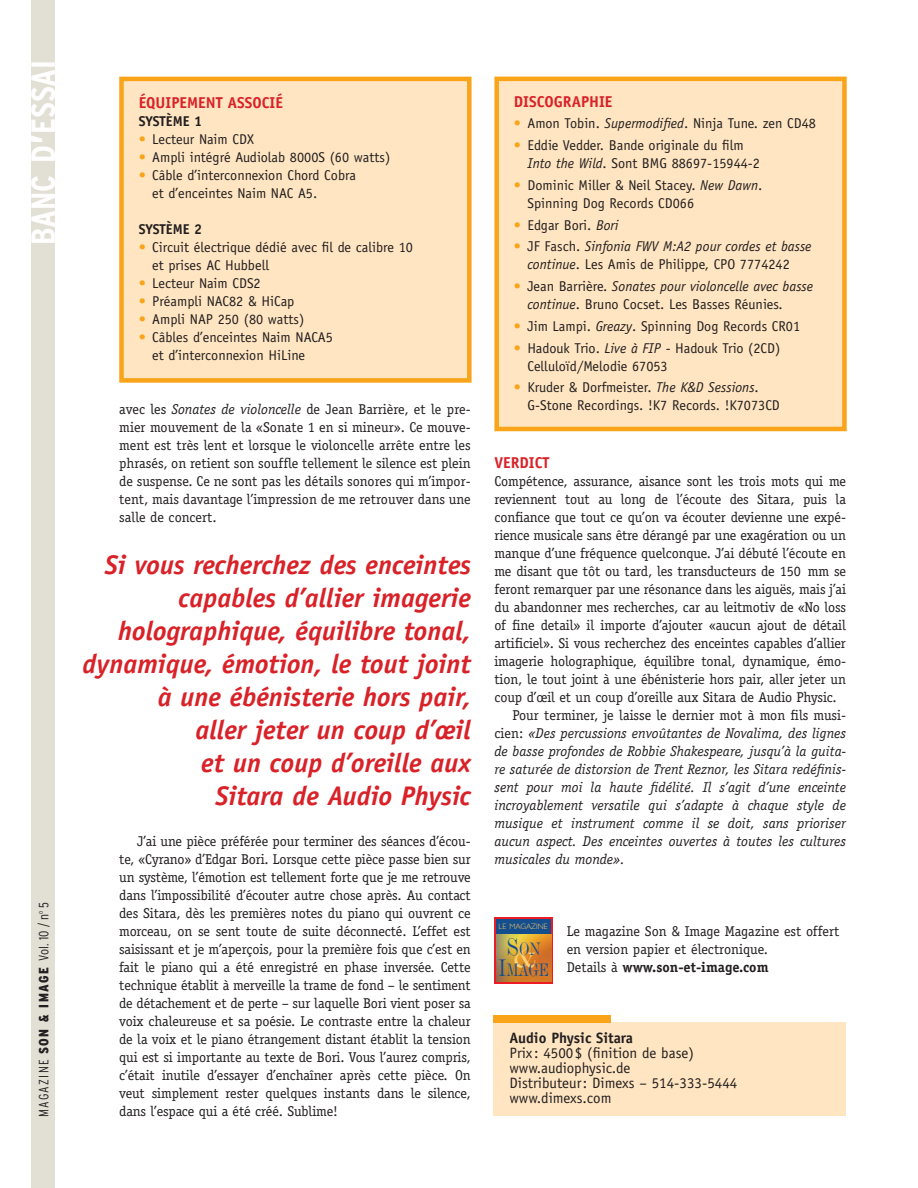
<style>
.page{position:relative;width:918px;height:1188px;background:#fff}
.page>*{position:absolute;margin:0;border:0;box-sizing:border-box;transform-origin:0 0}
.t1{font:700 condensed 33.75px "Interstate";letter-spacing:-.01em;color:#fff}
.t2{font:italic 700 27px/33px "Officina Sans";color:#d92128;text-align:right}
.t3{font:18.75px "De Vinne BT";color:#144e8c;scale:.8 1}
.t4{font:700 15.75px "Officina Sans";color:#d92128}
.t5{font:15px/15px "Officina Sans";color:#231f20}
.t6{font:14.25px/18px "Officina Serif";letter-spacing:-.01em;color:#231f20;text-align:justify}
.t7{font:14.25px/18px "Officina Sans";color:#231f20}
.t8{font:italic 14.25px "Officina Serif";color:#231f20}
.t9{font:italic 14.25px/18px "Officina Sans";color:#231f20;text-align:center}
.t10{font:700 14.25px "Officina Sans";color:#231f20}
.t11{font:300 condensed 13.5px "Interstate";letter-spacing:.085em;color:#231f20}
.t12{font:300 7.8px "Gill Sans";color:#ffcd66}
.s1{font-size:45px}
.s2{font-weight:900}
.s3{color:#faa41a}
.s4{font-style:italic}
.s5{font-style:normal;color:#faa41a}
.s6{font-style:normal}
.s7{font-size:25.05px}
.s8{font-size:36.15px;color:#ffd276}
.s9{font-size:24.9px}
.s10{font-weight:700}
</style>
<div class="page">
<div style="left:32px;top:0;width:23px;height:1188px;background:#e2dfd5"></div>
<div style="left:494px;top:1022px;width:352px;height:94px;background:#ffe5c1"></div>
<div style="left:494px;top:1015px;width:117px;height:7px;background:#faa41a"></div>
<div style="left:122px;top:79px;width:347px;height:301px;background:#ffe5c1"></div>
<div style="left:119px;top:77px;width:353px;height:306px;border:4px solid #faa41a"></div>
<div style="left:497px;top:79px;width:347px;height:350px;background:#ffe5c1"></div>
<div style="left:494px;top:77px;width:353px;height:354px;border:4px solid #faa41a"></div>
<svg style="left:494px;top:917px;width:59px;height:66px"></svg>
<div style="left:497px;top:919px;width:54px;height:16px;background:#144e8c"></div>
<hr style="left:497px;top:934px;width:54px;height:1px;background:#ffd684">
<img style="left:497px;top:935px;width:54px;height:46px">
<p class="t1" style="left:30px;top:245px;width:187px;rotate:-90deg">BANC D<span class="s1">’</span>ESSAI</p>
<p class="t11" style="left:39px;top:1117px;width:216px;rotate:-90deg">MAGAZINE <span class="s2">SON &amp; IMAGE</span> Vol. 10 / n<sup>o</sup> 5</p>
<p class="t4" style="left:139px;top:97px;width:146px">ÉQUIPEMENT ASSOCIÉ</p>
<p class="t10" style="left:139px;top:116px;width:65px">SYSTÈME 1</p>
<p class="t7" style="left:139px;top:131px;width:117px"><span class="s3">•</span> Lecteur Naim CDX</p>
<p class="t7" style="left:139px;top:149px;width:253px"><span class="s3">•</span> Ampli intégré Audiolab 8000S (60 watts)</p>
<p class="t7" style="left:152px;top:167px;width:205px;text-indent:-14px"><span class="s3">•</span> Câble d’interconnexion Chord Cobra et d’enceintes Naim NAC A5.</p>
<p class="t10" style="left:139px;top:224px;width:65px">SYSTÈME 2</p>
<p class="t7" style="left:152px;top:239px;width:262px;text-indent:-14px"><span class="s3">•</span> Circuit électrique dédié avec fil de calibre 10 et prises AC Hubbell</p>
<p class="t7" style="left:139px;top:275px;width:123px"><span class="s3">•</span> Lecteur Naim CDS2</p>
<p class="t7" style="left:139px;top:293px;width:157px"><span class="s3">•</span> Préampli NAC82 &amp; HiCap</p>
<p class="t7" style="left:139px;top:311px;width:167px"><span class="s3">•</span> Ampli NAP 250 (80 watts)</p>
<p class="t7" style="left:152px;top:329px;width:182px;text-indent:-14px"><span class="s3">•</span> Câbles d’enceintes Naim NACA5 et d’interconnexion HiLine</p>
<p class="t6" style="left:119px;top:401px;width:353px">avec les <span class="s4">Sonates de violoncelle</span> de Jean Barrière, et le pre&shy;mier mouvement de la «Sonate 1 en si mineur». Ce mouve&shy;ment est très lent et lorsque le violoncelle arrête entre les phrasés, on retient son souffle tellement le silence est plein de suspense. Ce ne sont pas les détails sonores qui m’impor&shy;tent, mais davantage l’impression de me retrouver dans une salle de concert.</p>
<p class="t2" style="left:82px;top:550px;width:390px">Si vous recherchez des enceintes capables d’allier imagerie holographique, équilibre tonal, dynamique, émotion, le tout joint à une ébénisterie hors pair,<br>aller jeter un coup d’œil<br>et un coup d’oreille aux<br>Sitara de Audio Physic</p>
<p class="t6" style="left:119px;top:833px;width:353px;text-indent:18px">J’ai une pièce préférée pour terminer des séances d’écou&shy;te, «Cyrano» d’Edgar Bori. Lorsque cette pièce passe bien sur un système, l’émotion est tellement forte que je me retrouve dans l’impossibilité d’écouter autre chose après. Au contact des Sitara, dès les premières notes du piano qui ouvrent ce morceau, on se sent toute de suite déconnecté. L’effet est saisissant et je m’aperçois, pour la première fois que c’est en fait le piano qui a été enregistré en phase inversée. Cette technique établit à merveille la trame de fond – le sentiment de détachement et de perte – sur laquelle Bori vient poser sa voix chaleureuse et sa poésie. Le contraste entre la chaleur de la voix et le piano étrangement distant établit la tension qui est si importante au texte de Bori. Vous l’aurez compris, c’était inutile d’essayer d’enchaîner après cette pièce. On veut simplement rester quelques instants dans le silence, dans l’espace qui a été créé. Sublime!</p>
<p class="t4" style="left:514px;top:95px;width:100px">DISCOGRAPHIE</p>
<p class="t7" style="left:514px;top:116px;width:304px"><span class="s3">•</span> Amon Tobin. <span class="s4">Supermodified</span>. Ninja Tune. zen CD48</p>
<p class="t7" style="left:527px;top:137px;width:234px;text-indent:-14px"><span class="s3">•</span> Eddie Vedder. Bande originale du film<br><span class="s4">Into the Wild</span>. Sont BMG 88697-15944-2</p>
<p class="t7" style="left:527px;top:177px;width:236px;text-indent:-14px"><span class="s3">•</span> Dominic Miller &amp; Neil Stacey. <span class="s4">New Dawn</span>.<br>Spinning Dog Records CD066</p>
<p class="t7" style="left:514px;top:217px;width:106px"><span class="s3">•</span> Edgar Bori. <span class="s4">Bori</span></p>
<p class="t9" style="left:514px;top:239px;width:299px"><span class="s5">•</span> <span class="s6">JF Fasch.</span> Sinfonia FWV M:A2 pour cordes et basse continue<span class="s6">. Les Amis de Philippe, CPO 7774242</span></p>
<p class="t7" style="left:527px;top:278px;width:287px;text-indent:-14px"><span class="s3">•</span> Jean Barrière. <span class="s4">Sonates pour violoncelle avec basse continue</span>. Bruno Cocset. Les Basses Réunies.</p>
<p class="t7" style="left:514px;top:318px;width:288px"><span class="s3">•</span> Jim Lampi. <span class="s4">Greazy</span>. Spinning Dog Records CR01</p>
<p class="t7" style="left:527px;top:340px;width:254px;text-indent:-14px"><span class="s3">•</span> Hadouk Trio. <span class="s4">Live à FIP</span> - Hadouk Trio (2CD)<br>Celluloïd/Melodie 67053</p>
<p class="t7" style="left:527px;top:380px;width:254px;text-indent:-14px"><span class="s3">•</span> Kruder &amp; Dorfmeister. <span class="s4">The K&amp;D Sessions</span>.<br>G-Stone Recordings. !K7 Records. !K7073CD</p>
<p class="t4" style="left:495px;top:457px;width:57px">VERDICT</p>
<p class="t6" style="left:495px;top:473px;width:353px">Compétence, assurance, aisance sont les trois mots qui me</p>
<p class="t6" style="left:495px;top:491px;width:353px">reviennent tout au long de l’écoute des Sitara, puis la</p>
<p class="t6" style="left:495px;top:509px;width:353px">confiance que tout ce qu’on va écouter devienne une expé-</p>
<p class="t6" style="left:495px;top:527px;width:353px">rience musicale sans être dérangé par une exagération ou un</p>
<p class="t6" style="left:495px;top:545px;width:353px">manque d’une fréquence quelconque. J’ai débuté l’écoute en</p>
<p class="t6" style="left:495px;top:563px;width:353px">me disant que tôt ou tard, les transducteurs de 150 mm se</p>
<p class="t6" style="left:495px;top:581px;width:353px">feront remarquer par une résonance dans les aiguës, mais j’ai</p>
<p class="t6" style="left:495px;top:599px;width:353px">du abandonner mes recherches, car au leitmotiv de «No loss</p>
<p class="t6" style="left:495px;top:617px;width:353px">of fine detail» il importe d’ajouter «aucun ajout de détail</p>
<p class="t6" style="left:495px;top:635px;width:353px">artificiel». Si vous recherchez des enceintes capables d’allier</p>
<p class="t6" style="left:495px;top:653px;width:353px">imagerie holographique, équilibre tonal, dynamique, émo-</p>
<p class="t6" style="left:495px;top:671px;width:353px">tion, le tout joint à une ébénisterie hors pair, aller jeter un</p>
<p class="t6" style="left:495px;top:689px;width:344px">coup d’œil et un coup d’oreille aux Sitara de Audio Physic.</p>
<p class="t6" style="left:513px;top:707px;width:335px">Pour terminer, je laisse le dernier mot à mon fils musi-</p>
<p class="t8" style="left:495px;top:728px;width:353px"><span class="s6">cien:</span> «Des percussions envoûtantes de Novalima, des lignes</p>
<p class="t8" style="left:495px;top:746px;width:353px">de basse profondes de Robbie Shakespeare, jusqu’à la guita-</p>
<p class="t8" style="left:495px;top:764px;width:353px">re saturée de distorsion de Trent Reznor, les Sitara redéfinis-</p>
<p class="t8" style="left:495px;top:782px;width:353px">sent pour moi la haute fidélité. Il s’agit d’une enceinte</p>
<p class="t8" style="left:495px;top:800px;width:353px">incroyablement versatile qui s’adapte à chaque style de</p>
<p class="t8" style="left:495px;top:818px;width:353px">musique et instrument comme il se doit, sans prioriser</p>
<p class="t8" style="left:495px;top:836px;width:353px">aucun aspect. Des enceintes ouvertes à toutes les cultures</p>
<p class="t8" style="left:495px;top:854px;width:132px">musicales du monde».</p>
<p class="t12" style="left:499px;top:924px;width:51px">LE MAGAZINE</p>
<p class="t3" style="left:499px;top:964px;width:65px"><span class="s7">I</span>MAGE</p>
<p class="t3" style="left:507px;top:943px;width:44px"><span class="s8">&amp;</span><span class="s9">S</span>ON</p>
<p class="t6" style="left:567px;top:923px;width:274px;text-align:left">Le magazine Son &amp; Image Magazine est offert en version papier et électronique.<br>Details à <span class="s10">www.son-et-image.com</span></p>
<p class="t5" style="left:510px;top:1032px;width:229px"><span class="s10">Audio Physic Sitara<br></span>Prix: 4500$ (finition de base) www.audiophysic.de<br>Distributeur: Dimexs – 514-333-5444 www.dimexs.com</p>
</div>
